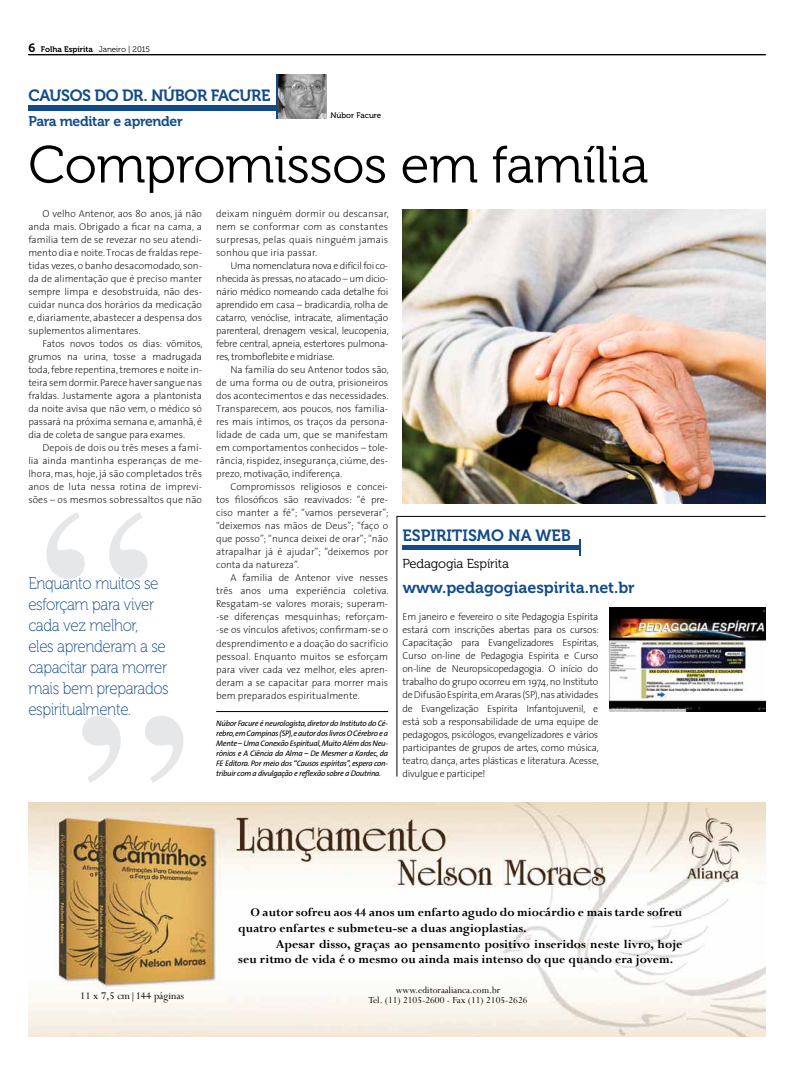
<style>
.page{position:relative;width:794px;height:1078px;background:#fff}
.page>*{position:absolute;margin:0;border:0;box-sizing:border-box;transform-origin:0 0}
.t1{font:52px "Museo 300";letter-spacing:-.01em;color:#000}
.t2{font:17px/21px "Museo 100";letter-spacing:-.025em;color:#124b8b;scale:.9 1}
.t3{font:16.2px "Museo 700";color:#124b8b}
.t4{font:16px "Museo 700";color:#124b8b}
.t5{font:14px "Museo 700";letter-spacing:-.025em;color:#124b8b}
.t6{font:700 13.2px/15.8px "Perpetua";color:#000}
.t7{font:13px "Museo 300";letter-spacing:-.01em;color:#000}
.t8{font:11.3px "Perpetua";color:#000}
.t9{font:10.3px/10.3px "Perpetua";color:#000;text-align:center}
.t10{font:200 10px/13px "The Sans 2";color:#000;text-align:justify}
.t11{font:italic 8px/10px "The Sans 5";letter-spacing:-.03em;color:#000;text-align:justify}
.t12{font:8px "Museo 700";color:#000}
.t13{font:8px "Museo 500";color:#000}
.s1{font-size:12px}
.s2{font-family:"Museo 300"}
</style>
<div class="page">
<hr style="left:28px;top:54px;width:737px;height:1px;background:#000">
<img style="left:28px;top:802px;width:737px;height:234px">
<svg style="left:82px;top:716px;width:101px;height:66px"></svg>
<svg style="left:46px;top:512px;width:101px;height:67px"></svg>
<img style="left:277px;top:74px;width:49px;height:44px">
<div style="left:28px;top:106px;width:248px;height:5px;background:#124b8b"></div>
<hr style="left:276px;top:74px;width:1px;height:44px;background:#124b8b">
<img style="left:403px;top:210px;width:362px;height:293px">
<hr style="left:216px;top:711px;width:172px;height:1px;background:#000">
<svg style="left:396px;top:516px;width:370px;height:260px"></svg>
<p class="t12" style="left:28px;top:44px;width:123px"><span class="s1">6</span> Folha Espírita <span class="s2">Janeiro | 2015</span></p>
<h3 class="t3" style="left:28px;top:87px;width:23px">Causos</h3>
<h3 class="t3" style="left:95px;top:87px;width:92px">do dr. Núbor</h3>
<h3 class="t3" style="left:211px;top:87px;width:19px">Facure</h3>
<h3 class="t5" style="left:29px;top:113px;width:156px">Para meditar e aprender</h3>
<p class="t13" style="left:330px;top:111px;width:52px">Núbor Facure</p>
<h1 class="t1" style="left:28px;top:136px;width:621px">Compromissos em família</h1>
<p class="t10" style="left:28px;top:207px;width:175px;text-indent:14px">O velho Antenor, aos 80 anos, já não anda mais. Obrigado a ficar na cama, a família tem de se revezar no seu atendi&shy;mento dia e noite. Trocas de fraldas repe&shy;tidas vezes, o banho desacomodado, son&shy;da de alimentação que é preciso manter sempre limpa e desobstruída, não des&shy;cuidar nunca dos horários da medicação e, diariamente, abastecer a despensa dos suplementos alimentares.</p>
<p class="t10" style="left:28px;top:337px;width:176px;text-indent:14px">Fatos novos todos os dias: vômitos, grumos na urina, tosse a madrugada toda, febre repentina, tremores e noite in&shy;teira sem dormir. Parece haver sangue nas fraldas. Justamente agora a plantonista da noite avisa que não vem, o médico só passará na próxima semana e, amanhã, é dia de coleta de sangue para exames.</p>
<p class="t10" style="left:28px;top:441px;width:175px;text-indent:14px">Depois de dois ou três meses a famí&shy;lia ainda mantinha esperanças de me&shy;lhora, mas, hoje, já são completados três anos de luta nessa rotina de imprevi&shy;sões – os mesmos sobressaltos que não</p>
<h2 class="t2" style="left:28px;top:573px;width:158px">Enquanto muitos se esforçam para viver cada vez melhor,<br>eles aprenderam a se capacitar para morrer mais bem preparados espiritualmente.</h2>
<p class="t10" style="left:216px;top:207px;width:174px">deixam ninguém dormir ou descansar, nem se conformar com as constantes surpresas, pelas quais ninguém jamais sonhou que iria passar.</p>
<p class="t10" style="left:216px;top:259px;width:174px;text-indent:14px">Uma nomenclatura nova e difícil foi co&shy;nhecida às pressas, no atacado – um dicio&shy;nário médico nomeando cada detalhe foi aprendido em casa – bradicardia, rolha de catarro, venóclise, intracate, alimentação parenteral, drenagem vesical, leucopenia, febre central, apneia, estertores pulmona&shy;res, tromboflebite e midríase.</p>
<p class="t10" style="left:216px;top:363px;width:174px;text-indent:14px">Na família do seu Antenor todos são, de uma forma ou de outra, prisioneiros dos acontecimentos e das necessidades.<br>Transparecem, aos poucos, nos familia&shy;res mais íntimos, os traços da persona&shy;lidade de cada um, que se manifestam em comportamentos conhecidos – tole&shy;rância, rispidez, insegurança, ciúme, des&shy;prezo, motivação, indiferença.</p>
<p class="t10" style="left:216px;top:480px;width:174px;text-indent:14px">Compromissos religiosos e concei&shy;tos filosóficos são reavivados: “é pre&shy;ciso manter a fé”; “vamos perseverar”; “deixemos nas mãos de Deus”; “faço o que posso”; “nunca deixei de orar”; “não atrapalhar já é ajudar”; “deixemos por conta da natureza”.</p>
<p class="t10" style="left:216px;top:571px;width:174px;text-indent:14px">A família de Antenor vive nesses três anos uma experiência coletiva.<br>Resgatam-se valores morais; superam--se diferenças mesquinhas; reforçam--se os vínculos afetivos; confirmam-se o desprendimento e a doação do sacrifício pessoal. Enquanto muitos se esforçam para viver cada vez melhor, eles apren&shy;deram a se capacitar para morrer mais bem preparados espiritualmente.</p>
<p class="t11" style="left:216px;top:717px;width:173px">Núbor Facure é neurologista, diretor do Instituto do Cé&shy;rebro, em Campinas (SP), e autor dos livros O Cérebro e a Mente – Uma Conexão Espiritual, Muito Além dos Neu&shy;rônios e A Ciência da Alma – De Mesmer a Kardec, da FE Editora. Por meio dos “Causos espíritas”, espera con&shy;tribuir com a divulgação e reflexão sobre a Doutrina.</p>
<h3 class="t3" style="left:402px;top:526px;width:170px">ESPIRITISMO NA WEB</h3>
<h3 class="t7" style="left:402px;top:556px;width:108px">Pedagogia Espírita</h3>
<h3 class="t4" style="left:403px;top:579px;width:234px">www.pedagogiaespirita.net.br</h3>
<p class="t10" style="left:402px;top:610px;width:198px">Em janeiro e fevereiro o site Pedagogia Espírita estará com inscrições abertas para os cursos:<br>Capacitação para Evangelizadores Espíritas, Curso on-line de Pedagogia Espírita e Curso on-line de Neuropsicopedagogia. O início do trabalho do grupo ocorreu em 1974, no Instituto de Difusão Espírita, em Araras (SP), nas atividades de Evangelização Espírita Infantojuvenil, e está sob a responsabilidade de uma equipe de pedagogos, psicólogos, evangelizadores e vários participantes de grupos de artes, como música, teatro, dança, artes plásticas e literatura. Acesse, divulgue e participe!</p>
<p class="t8" style="left:80px;top:988px;width:105px">11 x 7,5 cm|144 páginas</p>
<h3 class="t6" style="left:238px;top:903px;width:446px;text-indent:12px">O autor sofreu aos 44 anos um enfarto agudo do miocárdio e mais tarde sofreu quatro enfartes e submeteu-se a duas angioplastias.</h3>
<h3 class="t6" style="left:238px;top:935px;width:446px;text-indent:37px">Apesar disso, graças ao pensamento positivo inseridos neste livro, hoje seu ritmo de vida é o mesmo ou ainda mais intenso do que quando era jovem.</h3>
<p class="t9" style="left:368px;top:983px;width:160px">www.editoraalianca.com.br<br>Tel. (11) 2105-2600 - Fax (11) 2105-2626</p>
</div>
